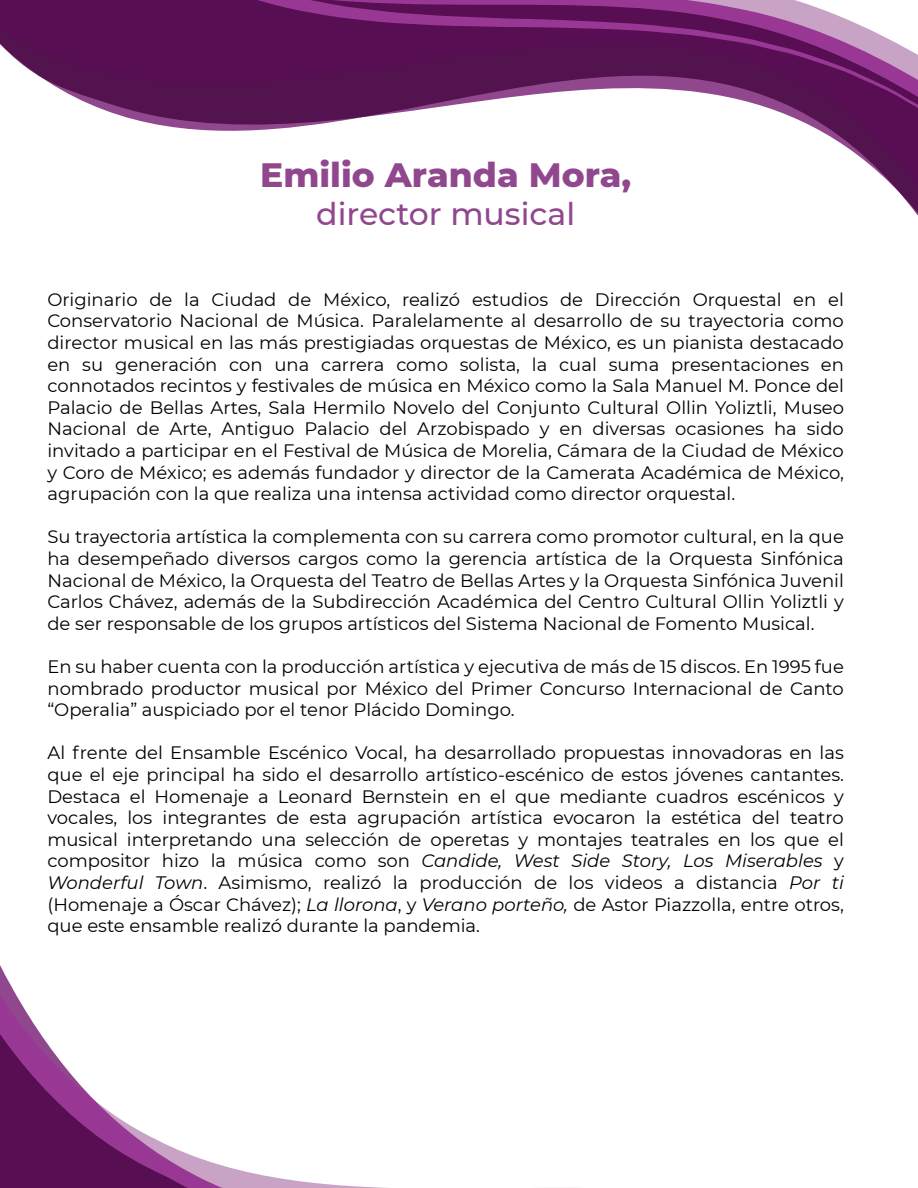
<style>
.page{position:relative;width:918px;height:1188px;background:#fff}
.page>*{position:absolute;margin:0;border:0;box-sizing:border-box;transform-origin:0 0}
.t1{font:800 34.5px "Montserrat";color:#91478e}
.t2{font:500 31.5px "Montserrat";color:#91478e}
.t3{font:18px/21.6px "Montserrat";color:#000;text-align:justify}
.s1{font-style:italic}
</style>
<div class="page">
<svg style="left:0;top:0;width:918px;height:192px"></svg>
<svg style="left:0;top:965px;width:577px;height:223px"></svg>
<h1 class="t1" style="left:260px;top:149px;width:372px">Emilio Aranda Mora,</h1>
<h2 class="t2" style="left:316px;top:192px;width:260px">director musical</h2>
<p class="t3" style="left:47px;top:288px;width:798px">Originario de la Ciudad de México, realizó estudios de Dirección Orquestal en el Conservatorio Nacional de Música. Paralelamente al desarrollo de su trayectoria como director musical en las más prestigiadas orquestas de México, es un pianista destacado en su generación con una carrera como solista, la cual suma presentaciones en connotados recintos y festivales de música en México como la Sala Manuel M. Ponce del Palacio de Bellas Artes, Sala Hermilo Novelo del Conjunto Cultural Ollin Yoliztli, Museo Nacional de Arte, Antiguo Palacio del Arzobispado y en diversas ocasiones ha sido invitado a participar en el Festival de Música de Morelia, Cámara de la Ciudad de México y Coro de México; es además fundador y director de la Camerata Académica de México, agrupación con la que realiza una intensa actividad como director orquestal.</p>
<p class="t3" style="left:47px;top:526px;width:798px">Su trayectoria artística la complementa con su carrera como promotor cultural, en la que ha desempeñado diversos cargos como la gerencia artística de la Orquesta Sinfónica Nacional de México, la Orquesta del Teatro de Bellas Artes y la Orquesta Sinfónica Juvenil Carlos Chávez, además de la Subdirección Académica del Centro Cultural Ollin Yoliztli y de ser responsable de los grupos artísticos del Sistema Nacional de Fomento Musical.</p>
<p class="t3" style="left:47px;top:655px;width:798px">En su haber cuenta con la producción artística y ejecutiva de más de 15 discos. En 1995 fue nombrado productor musical por México del Primer Concurso Internacional de Canto “Operalia” auspiciado por el tenor Plácido Domingo.</p>
<p class="t3" style="left:47px;top:742px;width:798px">Al frente del Ensamble Escénico Vocal, ha desarrollado propuestas innovadoras en las que el eje principal ha sido el desarrollo artístico-escénico de estos jóvenes cantantes.<br>Destaca el Homenaje a Leonard Bernstein en el que mediante cuadros escénicos y vocales, los integrantes de esta agrupación artística evocaron la estética del teatro musical interpretando una selección de operetas y montajes teatrales en los que el compositor hizo la música como son <span class="s1">Candide, West Side Story, Los Miserables</span> y <span class="s1">Wonderful Town</span>. Asimismo, realizó la producción de los videos a distancia <span class="s1">Por ti </span>(Homenaje a Óscar Chávez); <span class="s1">La llorona</span>, y <span class="s1">Verano porteño,</span> de Astor Piazzolla, entre otros, que este ensamble realizó durante la pandemia.</p>
</div>
